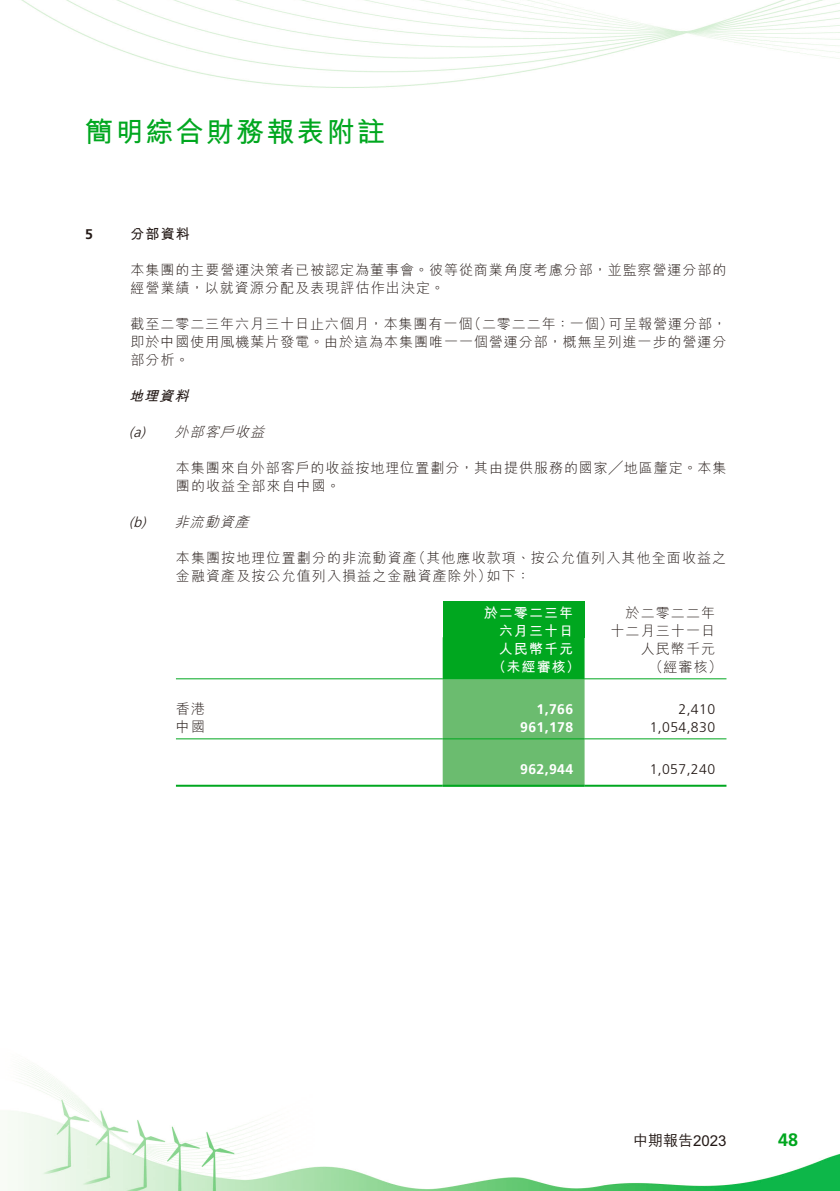
<style>
.page{position:relative;width:840px;height:1191px;background:#fff}
.page>*{position:absolute;margin:0;border:0;box-sizing:border-box;transform-origin:0 0}
.t1{font:700 28px "M Hei HK";letter-spacing:.08em;color:#00a71f}
.t2{font:700 18px "Frutiger LT Std";color:#00a71f}
.t3{font:500 15px "M Hei HK";color:#231916}
.t4{font:300 14px/18px "M Hei HK";letter-spacing:.07em;color:#231916}
.t5{font:300 14px "Frutiger LT Std";letter-spacing:.03em;color:#231916}
.t6{font:700 14px/18px "M Hei HK";letter-spacing:.08em;color:#fff;text-align:right}
.t7{font:700 14px "Frutiger LT Std";letter-spacing:.03em;color:#fff}
.t8{font:italic 300 14px "M Hei HK";color:#231916}
.t9{font:700 14px "M Hei HK";color:#231916}
.t10{font:italic 700 14px "M Hei HK";color:#231916}
.t11{font:700 14px "Frutiger LT Std";color:#231916}
.s1{font-family:"Frutiger LT Std"}
</style>
<div class="page">
<img style="left:8px;top:1066px;width:831px;height:125px">
<img style="left:21px;top:0;width:818px;height:88px">
<div style="left:442px;top:601px;width:142px;height:36px;background:#00a71f"></div>
<svg style="left:442px;top:637px;width:142px;height:147px;background:#4db658"></svg>
<hr style="left:176px;top:678px;width:266px;height:1px;background:#00a71f">
<hr style="left:442px;top:678px;width:142px;height:1px;background:#00a71f">
<hr style="left:584px;top:678px;width:142px;height:1px;background:#00a71f">
<hr style="left:176px;top:738px;width:266px;height:1px;background:#00a71f">
<hr style="left:442px;top:738px;width:142px;height:1px;background:#00a71f">
<hr style="left:584px;top:738px;width:142px;height:1px;background:#00a71f">
<hr style="left:176px;top:784px;width:266px;height:2px;background:#00a71f">
<hr style="left:442px;top:784px;width:142px;height:2px;background:#00a71f">
<hr style="left:584px;top:784px;width:142px;height:2px;background:#00a71f">
<h1 class="t1" style="left:85px;top:111px;width:301px">簡明綜合財務報表附註</h1>
<p class="t11" style="left:85px;top:226px;width:9px">5</p>
<p class="t9" style="left:130px;top:224px;width:61px">分部資料</p>
<p class="t4" style="left:130px;top:261px;width:597px">本集團的主要營運決策者已被認定為董事會。彼等從商業角度考慮分部，並監察營運分部的經營業績，以就資源分配及表現評估作出決定。</p>
<p class="t4" style="left:130px;top:315px;width:597px;text-align:justify">截至二零二三年六月三十日止六個月，本集團有一個（二零二二年：一個）可呈報營運分部，即於中國使用風機葉片發電。由於這為本集團唯一一個營運分部，概無呈列進一步的營運分部分析。</p>
<p class="t10" style="left:129px;top:386px;width:66px">地理資料</p>
<p class="t8" style="left:129px;top:425px;width:140px"><span class="s1">(a)</span> 外部客戶收益</p>
<p class="t4" style="left:176px;top:459px;width:552px">本集團來自外部客戶的收益按地理位置劃分，其由提供服務的國家╱地區釐定。本集團的收益全部來自中國。</p>
<p class="t8" style="left:129px;top:515px;width:125px"><span class="s1">(b)</span> 非流動資產</p>
<p class="t4" style="left:176px;top:549px;width:551px">本集團按地理位置劃分的非流動資產（其他應收款項、按公允值列入其他全面收益之金融資產及按公允值列入損益之金融資產除外）如下：</p>
<p class="t6" style="left:483px;top:602px;width:91px">於二零二三年六月三十日</p>
<p class="t4" style="left:610px;top:603px;width:106px;text-align:right">於二零二二年十二月三十一日</p>
<p class="t6" style="left:498px;top:638px;width:76px">人民幣千元</p>
<p class="t4" style="left:640px;top:639px;width:76px">人民幣千元</p>
<p class="t6" style="left:492px;top:656px;width:90px">（未經審核）</p>
<p class="t4" style="left:648px;top:657px;width:74px">（經審核）</p>
<p class="t4" style="left:176px;top:699px;width:31px">香港</p>
<p class="t7" style="left:536px;top:700px;width:38px">1,766</p>
<p class="t5" style="left:678px;top:701px;width:38px">2,410</p>
<p class="t4" style="left:176px;top:717px;width:31px">中國</p>
<p class="t7" style="left:520px;top:718px;width:54px">961,178</p>
<p class="t5" style="left:649px;top:719px;width:67px">1,054,830</p>
<p class="t7" style="left:520px;top:760px;width:54px">962,944</p>
<p class="t5" style="left:649px;top:761px;width:67px">1,057,240</p>
<p class="t3" style="left:632px;top:1130px;width:95px">中期報告2023</p>
<p class="t2" style="left:777px;top:1129px;width:22px">48</p>
</div>
